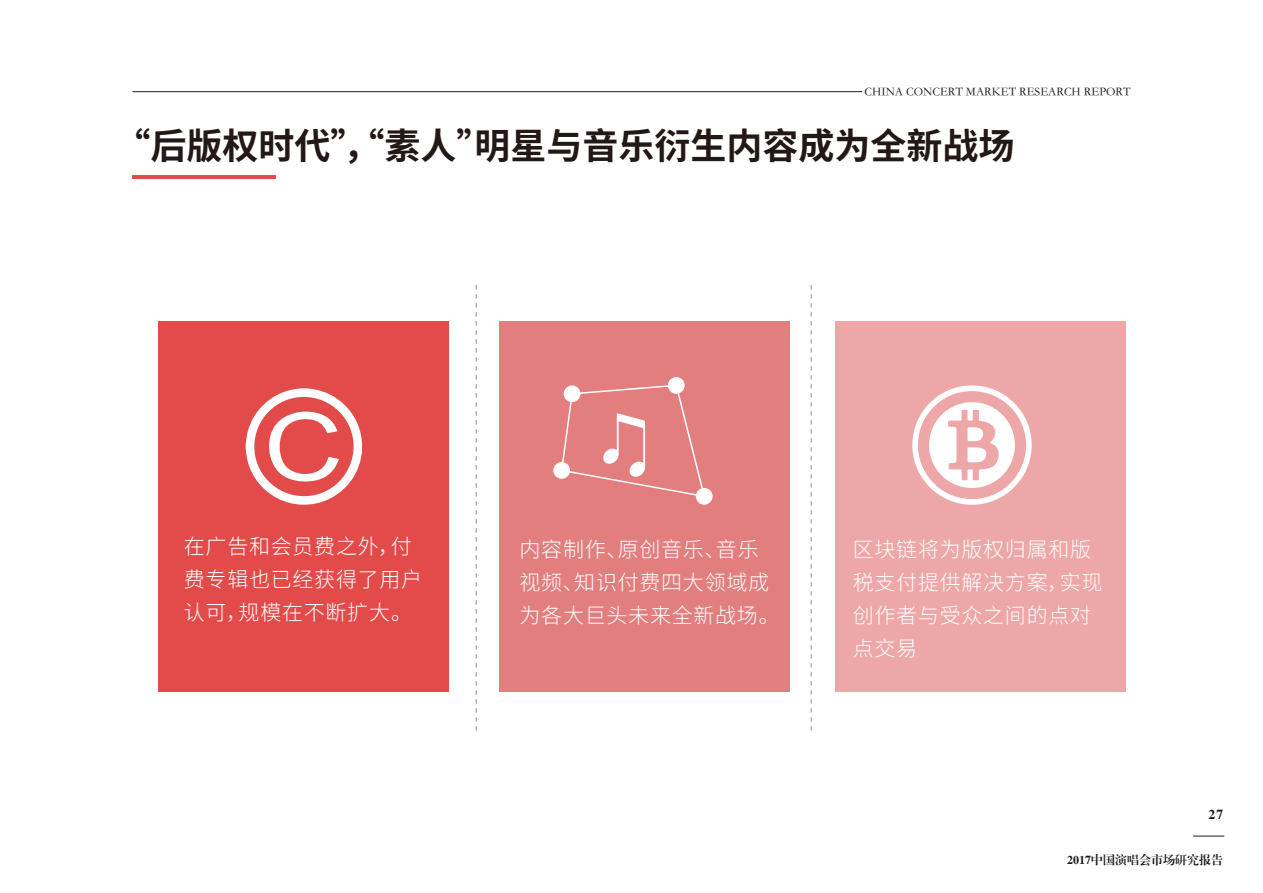
<style>
.page{position:relative;width:1263px;height:893px;background:#fff}
.page>*{position:absolute;margin:0;border:0;box-sizing:border-box;transform-origin:0 0}
.t1{font:700 36px "Noto Sans CJ Ksc";color:#221815}
.t2{font:300 21px/33px "Noto Sans CJ Ksc";letter-spacing:.035em;color:#fff}
.t3{font:13.5px "CT Biao Song SJ";color:#1d1d1d}
.t4{font:12px "ST Songti SC Regular";color:#1d1d1d}
.t5{font:12px "CT Biao Song SJ";color:#1d1d1d}
</style>
<div class="page">
<div style="left:159px;top:321px;width:290px;height:371px;background:#e34b4b"></div>
<div style="left:499px;top:321px;width:291px;height:371px;background:#e27e7e"></div>
<div style="left:835px;top:321px;width:290px;height:371px;background:#eda7a8"></div>
<hr style="left:132px;top:91px;width:730px;height:1px;background:#1d1d1d">
<hr style="left:1193px;top:836px;width:31px;height:1px;background:#1d1d1d">
<hr style="left:132px;top:176px;width:144px;height:3px;background:#e34b4b">
<svg style="left:475px;top:285px;width:2px;height:446px"></svg>
<svg style="left:810px;top:285px;width:2px;height:446px"></svg>
<svg style="left:246px;top:388px;width:117px;height:117px"></svg>
<svg style="left:912px;top:385px;width:120px;height:120px"></svg>
<div style="left:553px;top:462px;width:17px;height:17px;background:#fff;border-radius:50%"></div>
<div style="left:696px;top:488px;width:17px;height:17px;background:#fff;border-radius:50%"></div>
<div style="left:668px;top:377px;width:17px;height:17px;background:#fff;border-radius:50%"></div>
<svg style="left:560px;top:384px;width:143px;height:114px"></svg>
<p class="t4" style="left:865px;top:85px;width:267px">CHINA CONCERT MARKET RESEARCH REPORT</p>
<h1 class="t1" style="left:115px;top:125px;width:901px">“后版权时代”，“素人”明星与音乐衍生内容成为全新战场</h1>
<p class="t2" style="left:184px;top:530px;width:240px">在广告和会员费之外，付费专辑也已经获得了用户认可，规模在不断扩大。</p>
<p class="t2" style="left:520px;top:533px;width:262px">内容制作、原创音乐、音乐视频、知识付费四大领域成为各大巨头未来全新战场。</p>
<p class="t2" style="left:853px;top:533px;width:251px">区块链将为版权归属和版税支付提供解决方案，实现创作者与受众之间的点对点交易</p>
<p class="t3" style="left:1208px;top:808px;width:16px">27</p>
<p class="t5" style="left:1067px;top:854px;width:157px">2017中国演唱会市场研究报告</p>
</div>
